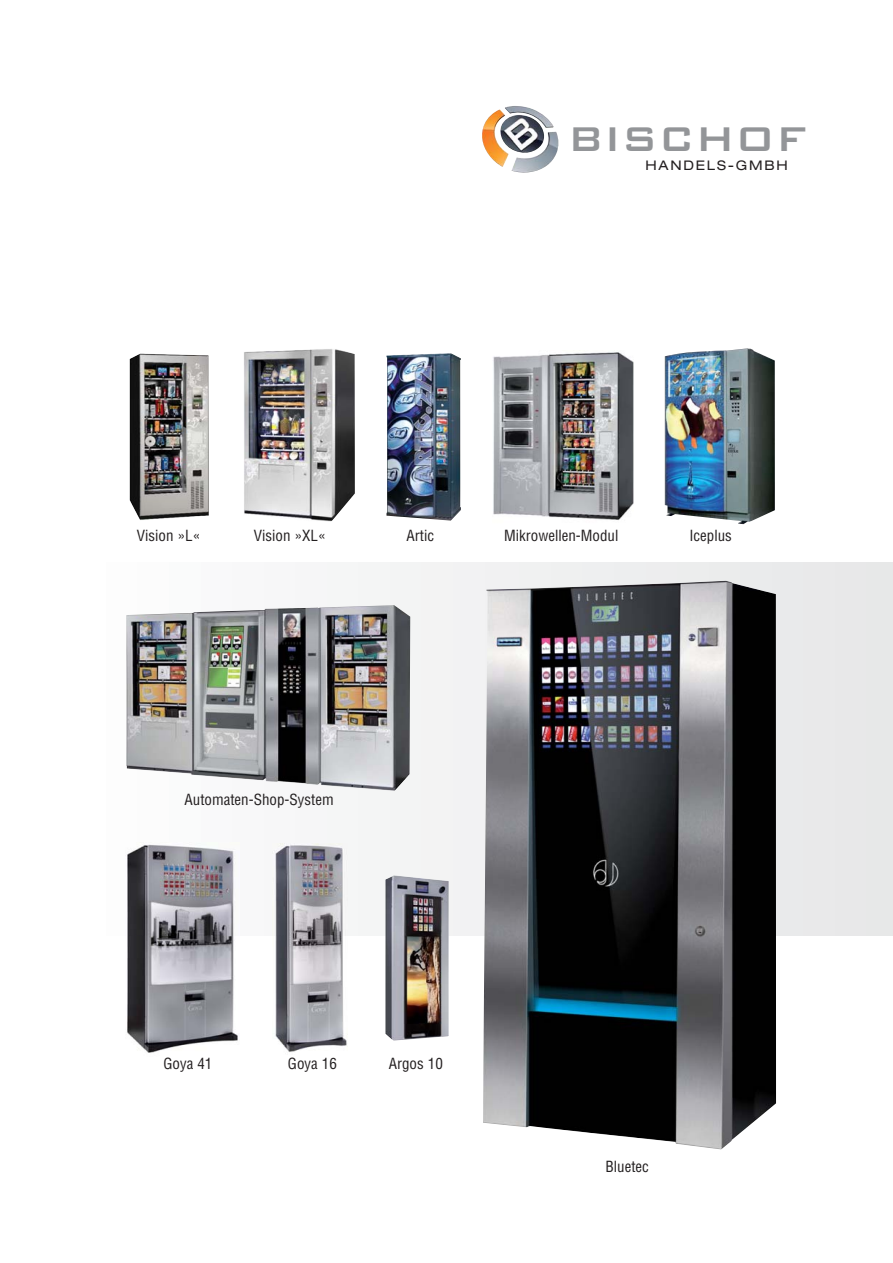
<style>
.page{position:relative;width:893px;height:1263px;background:#fff}
.page>*{position:absolute;margin:0;border:0;box-sizing:border-box;transform-origin:0 0}
.t1{font:500 45.75px "Bank Gothic";color:#939598}
.t2{font:condensed 15px "Helvetica";color:#231f20}
.t3{font:expanded 13.2px "Helvetica Neue";letter-spacing:.135em;color:#231f20}
</style>
<div class="page">
<div style="left:91px;top:563px;width:801px;height:373px;background:#f3f3f3"></div>
<img style="left:482px;top:106px;width:77px;height:67px">
<img style="left:130px;top:354px;width:79px;height:166px">
<img style="left:244px;top:349px;width:111px;height:173px">
<img style="left:385px;top:875px;width:64px;height:166px">
<img style="left:386px;top:353px;width:75px;height:168px">
<img style="left:493px;top:352px;width:140px;height:168px">
<img style="left:126px;top:605px;width:284px;height:186px">
<img style="left:126px;top:843px;width:113px;height:210px">
<img style="left:274px;top:845px;width:73px;height:207px">
<img style="left:665px;top:348px;width:110px;height:176px">
<img style="left:483px;top:581px;width:293px;height:568px">
<h1 class="t1" style="left:567px;top:109px;width:240px">BISCHOF</h1>
<p class="t3" style="left:645px;top:161px;width:144px">HANDELS-GMBH</p>
<p class="t2" style="left:137px;top:529px;width:65px">Vision »L«</p>
<p class="t2" style="left:254px;top:529px;width:73px">Vision »XL«</p>
<p class="t2" style="left:407px;top:529px;width:29px">Artic</p>
<p class="t2" style="left:504px;top:529px;width:116px">Mikrowellen-Modul</p>
<p class="t2" style="left:689px;top:529px;width:44px">Iceplus</p>
<p class="t2" style="left:185px;top:794px;width:151px">Automaten-Shop-System</p>
<p class="t2" style="left:163px;top:1058px;width:51px">Goya 41</p>
<p class="t2" style="left:288px;top:1058px;width:51px">Goya 16</p>
<p class="t2" style="left:389px;top:1058px;width:56px">Argos 10</p>
<p class="t2" style="left:606px;top:1160px;width:45px">Bluetec</p>
</div>
